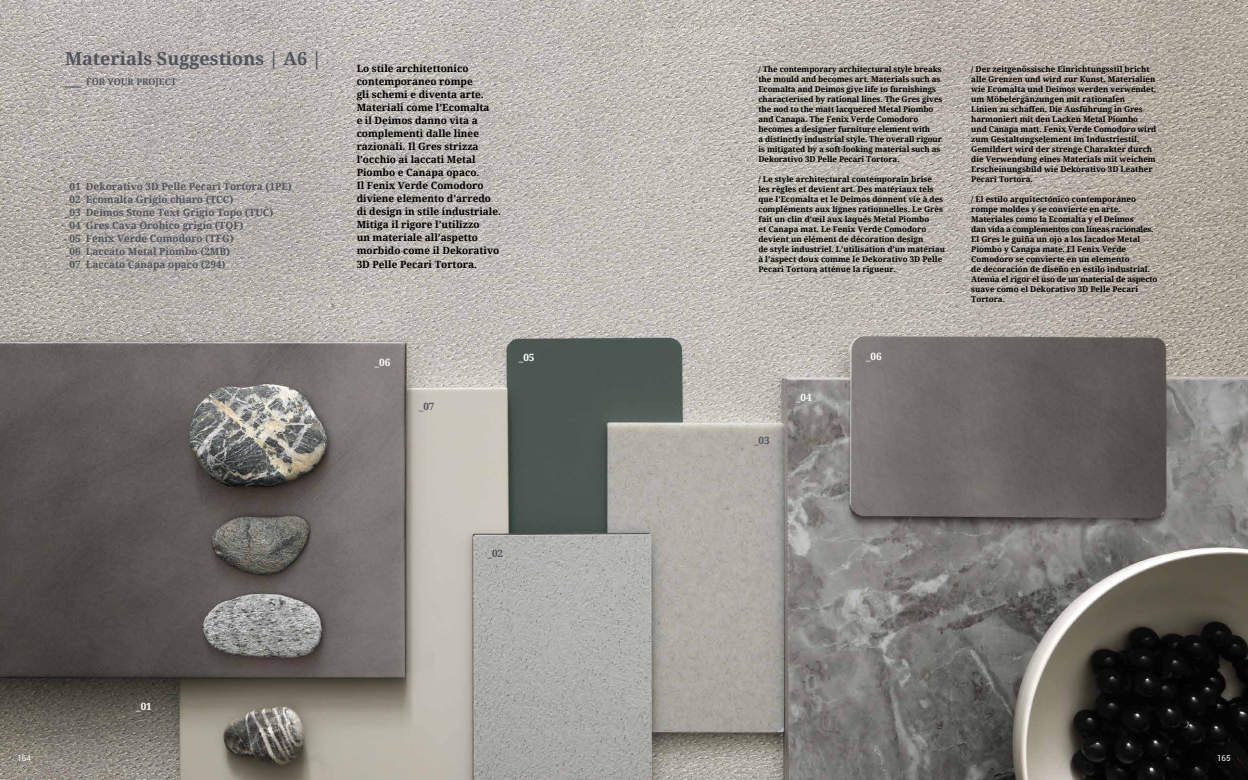
<style>
.page{position:relative;width:1248px;height:780px;background:#fff}
.page>*{position:absolute;margin:0;border:0;box-sizing:border-box;transform-origin:0 0}
.t1{font:700 18px "Noto Serif";color:#50545d}
.t2{font:700 10px/13px "Noto Serif";color:#000}
.t3{font:700 10px/13px "Noto Serif";color:#50545d}
.t4{font:700 10px "Noto Serif";color:#fff}
.t5{font:700 9px "Noto Serif";color:#50545d}
.t6{font:700 8px/10px "Noto Serif";color:#000}
.t7{font:8px "Roboto";color:#fff}
.s1{font-size:18px}
</style>
<div class="page">
<img style="left:0;top:0;width:1247px;height:780px">
<h1 class="t1" style="left:65px;top:45px;width:258px">Materials Suggestions | A6 |</h1>
<p class="t5" style="left:65px;top:76px;width:113px"><span class="s1">__</span> FOR YOUR PROJECT</p>
<p class="t3" style="left:65px;top:180px;width:228px">_01 Dekorativo 3D Pelle Pecari Tortora (1PE) _02 Ecomalta Grigio chiaro (TCC)<br>_03 Deimos Stone Text Grigio Topo (TUC)<br>_04 Gres Cava Orobico grigio (TQF)<br>_05 Fenix Verde Comodoro (TFG)<br>_06 Laccato Metal Piombo (2MB)<br>_07 Laccato Canapa opaco (294)</p>
<p class="t2" style="left:356px;top:62px;width:146px">Lo stile architettonico contemporaneo rompe<br>gli schemi e diventa arte.<br>Materiali come l’Ecomalta<br>e il Deimos danno vita a complementi dalle linee razionali. Il Gres strizza l’occhio ai laccati Metal<br>Piombo e Canapa opaco.<br>Il Fenix Verde Comodoro diviene elemento d’arredo di design in stile industriale.<br>Mitiga il rigore l’utilizzo<br>un materiale all’aspetto morbido come il Dekorativo<br>3D Pelle Pecari Tortora.</p>
<p class="t6" style="left:758px;top:64px;width:185px">/ The contemporary architectural style breaks the mould and becomes art. Materials such as Ecomalta and Deimos give life to furnishings characterised by rational lines. The Gres gives the nod to the matt lacquered Metal Piombo and Canapa. The Fenix Verde Comodoro becomes a designer furniture element with<br>a distinctly industrial style. The overall rigour is mitigated by a soft-looking material such as Dekorativo 3D Pelle Pecari Tortora.</p>
<p class="t6" style="left:758px;top:174px;width:188px">/ Le style architectural contemporain brise les règles et devient art. Des matériaux tels que l’Ecomalta et le Deimos donnent vie à des compléments aux lignes rationnelles. Le Grès fait un clin d’œil aux laqués Metal Piombo<br>et Canapa mat. Le Fenix Verde Comodoro devient un élément de décoration design<br>de style industriel. L’utilisation d’un matériau à l’aspect doux comme le Dekorativo 3D Pelle Pecari Tortora atténue la rigueur.</p>
<p class="t4" style="left:374px;top:355px;width:17px">_06</p>
<p class="t3" style="left:418px;top:399px;width:17px">_07</p>
<p class="t4" style="left:518px;top:351px;width:17px">_05</p>
<p class="t3" style="left:754px;top:433px;width:17px">_03</p>
<p class="t4" style="left:795px;top:390px;width:17px">_04</p>
<p class="t4" style="left:865px;top:349px;width:17px">_06</p>
<p class="t6" style="left:971px;top:64px;width:187px">/ Der zeitgenössische Einrichtungsstil bricht alle Grenzen und wird zur Kunst. Materialien wie Ecomalta und Deimos werden verwendet, um Möbelergänzungen mit rationalen<br>Linien zu schaffen. Die Ausführung in Gres harmoniert mit den Lacken Metal Piombo<br>und Canapa matt. Fenix Verde Comodoro wird zum Gestaltungselement im Industriestil.<br>Gemildert wird der strenge Charakter durch die Verwendung eines Materials mit weichem Erscheinungsbild wie Dekorativo 3D Leather Pecari Tortora.</p>
<p class="t6" style="left:971px;top:194px;width:188px">/ El estilo arquitectónico contemporáneo rompe moldes y se convierte en arte.<br>Materiales como la Ecomalta y el Deimos<br>dan vida a complementos con líneas racionales.<br>El Gres le guiña un ojo a los lacados Metal Piombo y Canapa mate. El Fenix Verde Comodoro se convierte en un elemento<br>de decoración de diseño en estilo industrial.<br>Atenúa el rigor el uso de un material de aspecto suave como el Dekorativo 3D Pelle Pecari Tortora.</p>
<p class="t3" style="left:487px;top:546px;width:17px">_02</p>
<p class="t4" style="left:136px;top:699px;width:17px">_01</p>
<p class="t7" style="left:17px;top:752px;width:15px">164</p>
<p class="t7" style="left:1216px;top:752px;width:15px">165</p>
</div>
